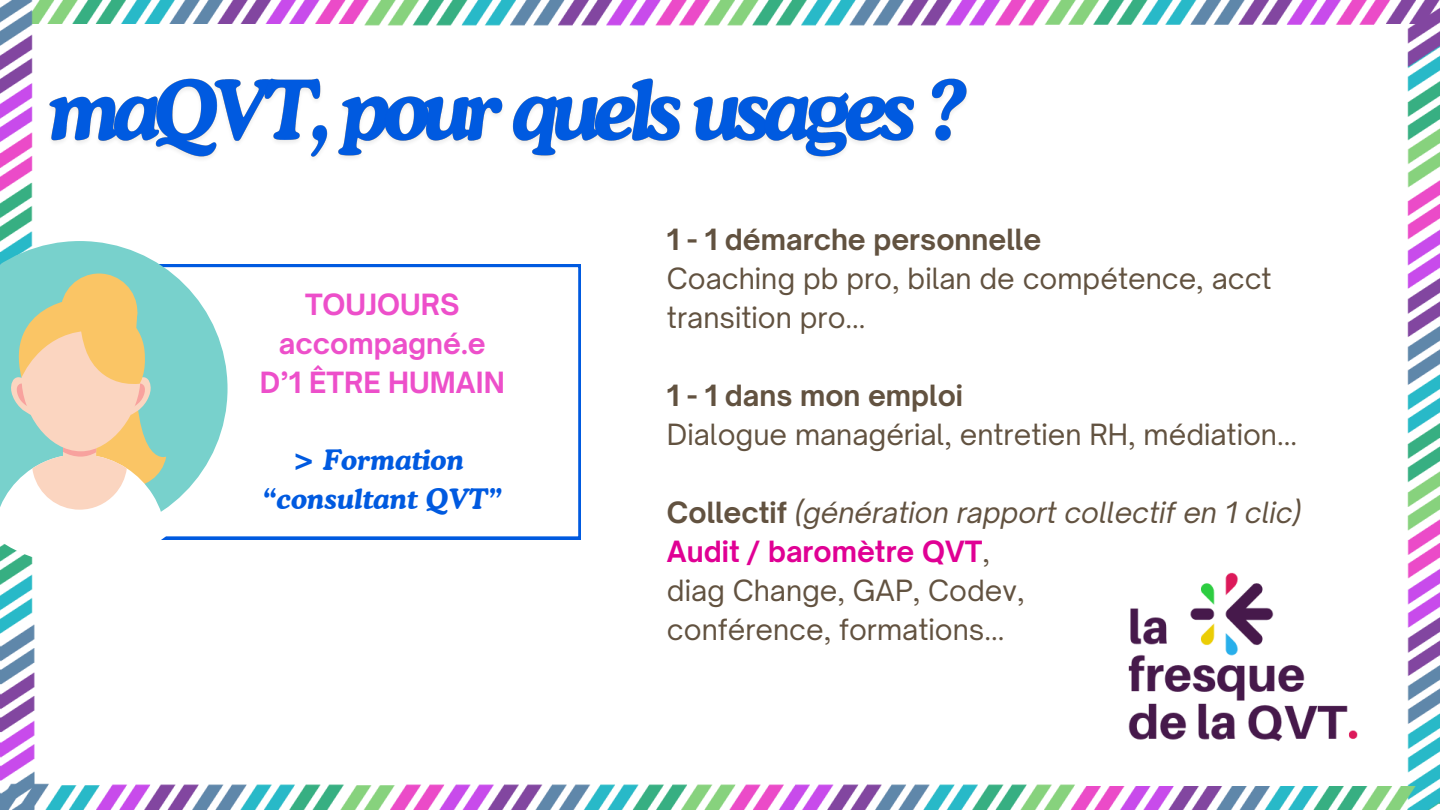
<style>
.page{position:relative;width:1440px;height:810px;background:#fff}
.page>*{position:absolute;margin:0;border:0;box-sizing:border-box;transform-origin:0 0}
.t1{font:28px/39px "Open Sauce One";color:#625240}
.t2{font:italic 28px "Open Sauce One";color:#625240}
.t3{font:700 28px "Open Sauce One";color:#625240}
.t4{font:700 28px/39px "Open Sauce One";color:#ed4fca;text-align:center}
.t5{font:italic 700 28px/39px "Cooper BT";color:#005ae0;text-align:center}
.t6{font:700 28px "Open Sauce One";color:#e00094}
.s1{font-weight:700;font-style:normal}
.s2{font-weight:400;color:#625240}
</style>
<div class="page">
<img style="left:0;top:0;width:1440px;height:810px">
<img style="left:1101px;top:552px;width:269px;height:214px">
<svg style="left:166px;top:264px;width:415px;height:275px"></svg>
<svg style="left:0;top:241px;width:227px;height:295px;fill:#78d1cc"></svg>
<div style="left:61px;top:274px;width:76px;height:76px;background:#fac565;border-radius:50%"></div>
<svg style="left:0;top:295px;width:166px;height:270px"></svg>
<img style="left:42px;top:60px;width:932px;height:107px">
<p class="t4" style="left:260px;top:285px;width:246px">TOUJOURS accompagné.e<br>D’1 ÊTRE HUMAIN</p>
<p class="t5" style="left:262px;top:440px;width:241px">&gt; Formation “consultant QVT”</p>
<p class="t3" style="left:667px;top:222px;width:376px">1 - 1 démarche personnelle</p>
<p class="t1" style="left:667px;top:258px;width:606px">Coaching pb pro, bilan de compétence, acct transition pro...</p>
<p class="t3" style="left:667px;top:378px;width:298px">1 - 1 dans mon emploi</p>
<p class="t1" style="left:667px;top:414px;width:632px">Dialogue managérial, entretien RH, médiation...</p>
<p class="t2" style="left:667px;top:495px;width:636px"><span class="s1">Collectif</span> (génération rapport collectif en 1 clic)</p>
<p class="t6" style="left:667px;top:534px;width:324px">Audit / baromètre QVT<span class="s2">,</span></p>
<p class="t1" style="left:667px;top:570px;width:359px">diag Change, GAP, Codev,</p>
<p class="t1" style="left:667px;top:609px;width:339px">conférence, formations...</p>
</div>
